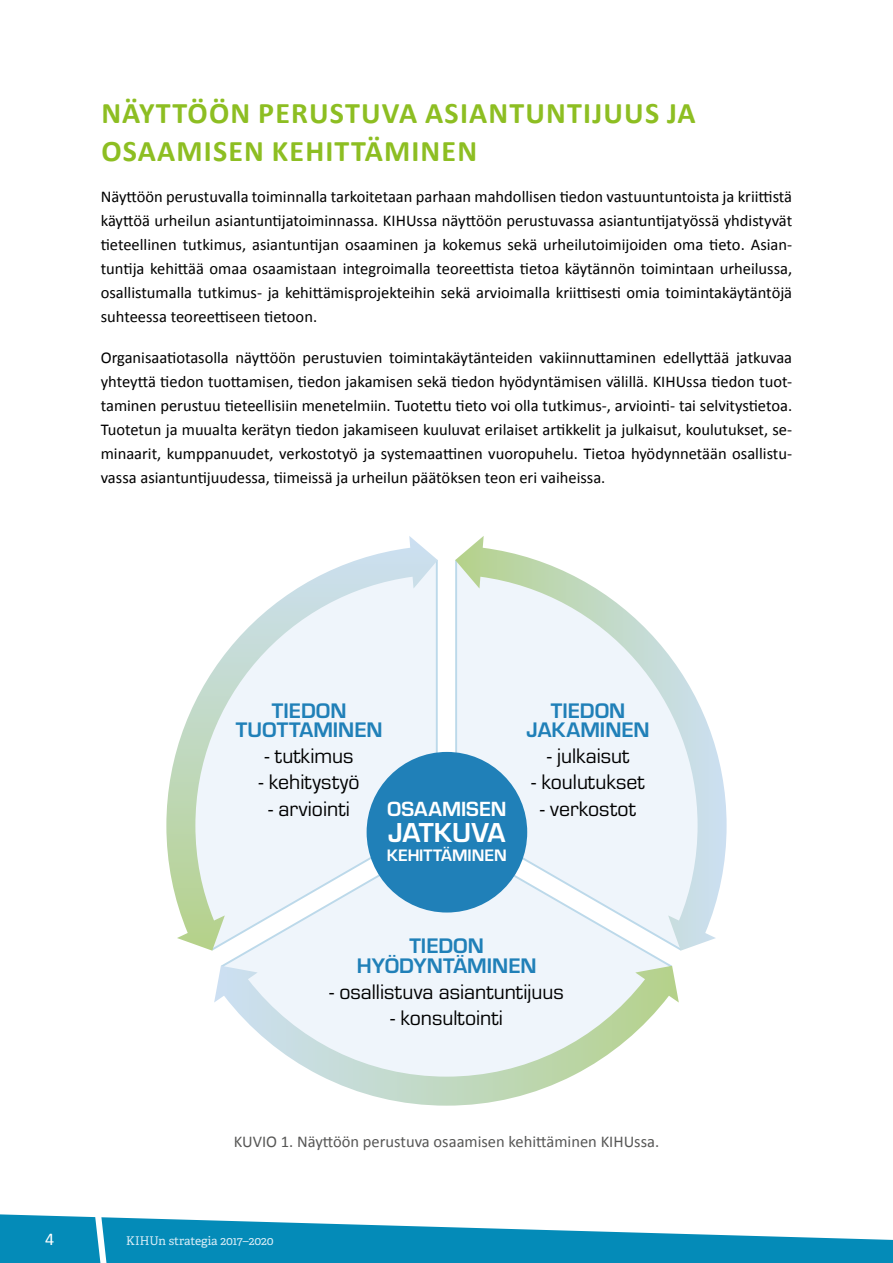
<style>
.page{position:relative;width:893px;height:1263px;background:#fff}
.page>*{position:absolute;margin:0;border:0;box-sizing:border-box;transform-origin:0 0}
.OTSIKKO_1_ilman_nume{font:700 30px/37.5px "Calibri";letter-spacing:.04em;color:#8dbe22}
.t1{font:700 28.5px "Eurostile";letter-spacing:-.005em;color:#fff}
.t2{font:21.9px "Eurostile";color:#000}
.t3{font:700 21.9px/19.4px "Eurostile";color:#2080b8;text-align:center}
.t4{font:700 21.3px "Eurostile";color:#fff}
.t5{font:18px "Calibri";color:#fff}
.t6{font:700 17.25px "Eurostile";color:#fff}
.Leipäteksti{font:16.5px/24px "Calibri";color:#000;text-align:justify}
.KUVIO_teksti{font:16.5px "Calibri";color:#575756}
.t7{font:12px "Adelle";color:#d9edf7}
</style>
<div class="page">
<svg style="left:0;top:1214px;width:893px;height:49px"></svg>
<div style="left:221px;top:912px;width:451px;height:54px;background:#eff5fb"></div>
<div style="left:367px;top:752px;width:160px;height:160px;background:#2080b8;border-radius:50%"></div>
<svg style="left:214px;top:966px;width:465px;height:140px"></svg>
<svg style="left:455px;top:536px;width:272px;height:415px"></svg>
<svg style="left:166px;top:536px;width:272px;height:415px"></svg>
<p class="OTSIKKO_1_ilman_nume" style="left:101px;top:94px;width:596px">NÄYTTÖÖN PERUSTUVA ASIANTUNTIJUUS JA<br>OSAAMISEN KEHITTÄMINEN</p>
<p class="Leipäteksti" style="left:101px;top:184px;width:693px">Näyttöön perustuvalla toiminnalla tarkoitetaan parhaan mahdollisen tiedon vastuuntuntoista ja kriittistä käyttöä urheilun asiantuntijatoiminnassa. KIHUssa näyttöön perustuvassa asiantuntijatyössä yhdistyvät tieteellinen tutkimus, asiantuntijan osaaminen ja kokemus sekä urheilutoimijoiden oma tieto. Asian&shy;tuntija kehittää omaa osaamistaan integroimalla teoreettista tietoa käytännön toimintaan urheilussa, osallistumalla tutkimus- ja kehittämisprojekteihin sekä arvioimalla kriittisesti omia toimintakäytäntöjä suhteessa teoreettiseen tietoon.</p>
<p class="Leipäteksti" style="left:101px;top:345px;width:693px">Organisaatiotasolla näyttöön perustuvien toimintakäytänteiden vakiinnuttaminen edellyttää jatkuvaa yhteyttä tiedon tuottamisen, tiedon jakamisen sekä tiedon hyödyntämisen välillä. KIHUssa tiedon tuot&shy;taminen perustuu tieteellisiin menetelmiin. Tuotettu tieto voi olla tutkimus-, arviointi- tai selvitystietoa.<br>Tuotetun ja muualta kerätyn tiedon jakamiseen kuuluvat erilaiset artikkelit ja julkaisut, koulutukset, se&shy;minaarit, kumppanuudet, verkostotyö ja systemaattinen vuoropuhelu. Tietoa hyödynnetään osallistu&shy;vassa asiantuntijuudessa, tiimeissä ja urheilun päätöksen teon eri vaiheissa.</p>
<p class="t3" style="left:236px;top:699px;width:148px">TIEDON<br>TUOTTAMINEN</p>
<p class="t2" style="left:265px;top:741px;width:90px">- tutkimus</p>
<p class="t2" style="left:259px;top:768px;width:102px">- kehitystyö</p>
<p class="t2" style="left:269px;top:794px;width:83px">- arviointi</p>
<p class="t4" style="left:387px;top:794px;width:121px">OSAAMISEN</p>
<p class="t1" style="left:388px;top:812px;width:119px">JATKUVA</p>
<p class="t6" style="left:387px;top:843px;width:121px">KEHITTÄMINEN</p>
<p class="t3" style="left:527px;top:699px;width:124px">TIEDON<br>JAKAMINEN</p>
<p class="t2" style="left:547px;top:741px;width:84px">- julkaisut</p>
<p class="t2" style="left:531px;top:768px;width:115px">- koulutukset</p>
<p class="t2" style="left:540px;top:794px;width:97px">- verkostot</p>
<p class="t3" style="left:357px;top:935px;width:181px">TIEDON<br>HYÖDYNTÄMINEN</p>
<p class="t2" style="left:329px;top:977px;width:236px">- osallistuva asiantuntijuus</p>
<p class="t2" style="left:390px;top:1003px;width:114px">- konsultointi</p>
<p class="KUVIO_teksti" style="left:234px;top:1130px;width:427px">KUVIO 1. Näyttöön perustuva osaamisen kehittäminen KIHUssa.</p>
<p class="t5" style="left:45px;top:1227px;width:11px">4</p>
<p class="t7" style="left:126px;top:1232px;width:149px">KIHUn strategia 2017–2020</p>
</div>
